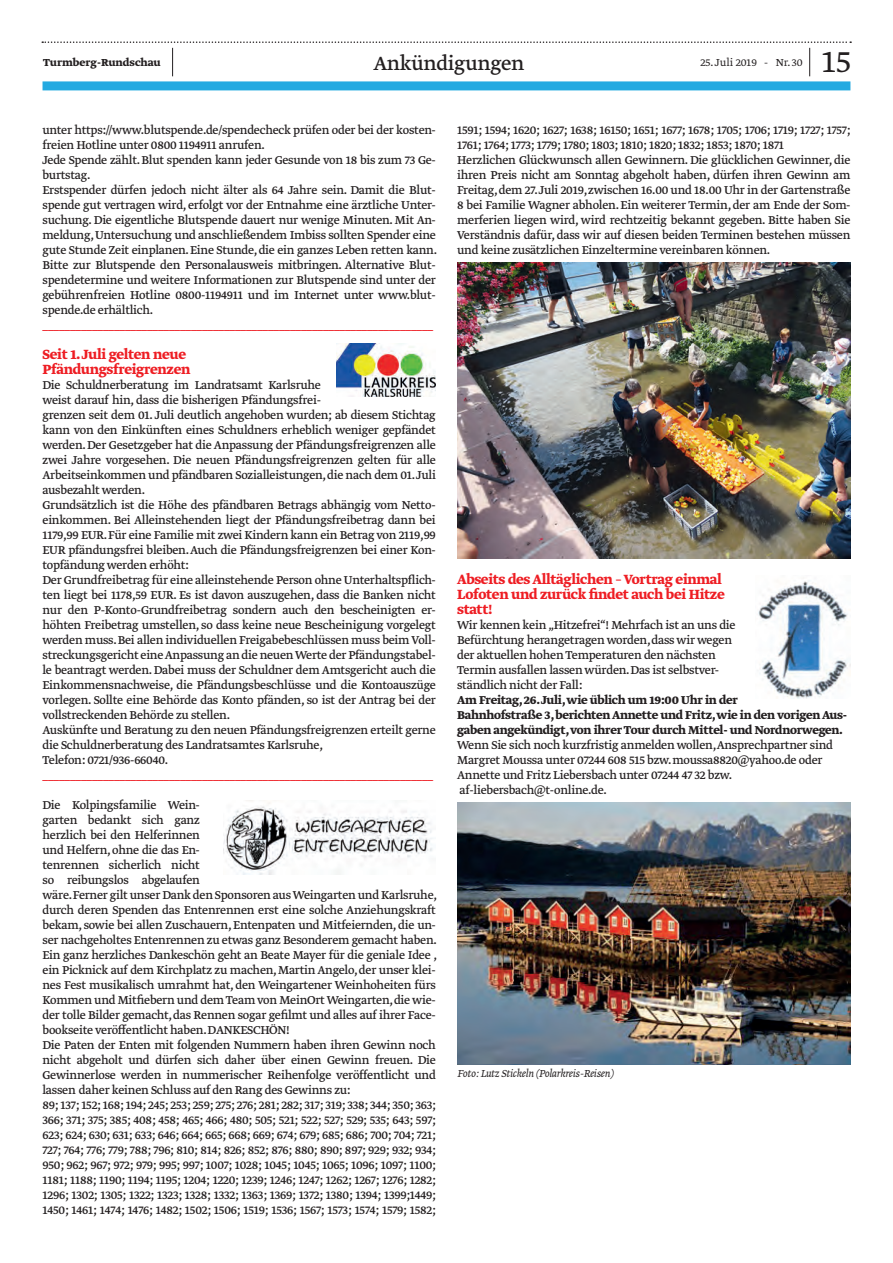
<style>
.page{position:relative;width:893px;height:1263px;background:#fff}
.page>*{position:absolute;margin:0;border:0;box-sizing:border-box;transform-origin:0 0}
.t1{font:300 36px "Greta Text Std";color:#231f20}
.t2{font:22.5px "Greta Text Std";letter-spacing:-.015em;color:#231f20}
.t3{font:700 15.75px/15px "Greta Text Std";letter-spacing:-.02em;color:#ee1d23}
.t4{font:13.5px/15px "Greta Text Std";letter-spacing:-.02em;color:#231f20}
.t5{font:700 13.5px/15px "Greta Text Std";letter-spacing:-.02em;color:#231f20}
.t6{font:13.5px "Greta Text Std";color:#ee1d23}
.t7{font:italic 300 12px "Greta Text Std";letter-spacing:-.02em;color:#231f20}
.t8{font:700 12px "Greta Text Std";color:#231f20}
.t9{font:300 12px "Greta Text Std";color:#231f20}
</style>
<div class="page">
<div style="left:43px;top:81px;width:807px;height:9px;background:#24aae1"></div>
<svg style="left:42px;top:41px;width:809px;height:35px"></svg>
<img style="left:336px;top:343px;width:100px;height:54px">
<img style="left:223px;top:800px;width:210px;height:74px">
<img style="left:457px;top:263px;width:394px;height:295px">
<img style="left:758px;top:580px;width:93px;height:118px">
<img style="left:457px;top:802px;width:394px;height:262px">
<p class="t8" style="left:43px;top:56px;width:119px">Turmberg-Rundschau</p>
<h2 class="t2" style="left:373px;top:50px;width:152px">Ankündigungen</h2>
<p class="t9" style="left:700px;top:56px;width:104px">25. Juli 2019 - Nr. 30</p>
<h1 class="t1" style="left:822px;top:41px;width:31px">15</h1>
<p class="t4" style="left:43px;top:123px;width:396px">unter https://www.blutspende.de/spendecheck prüfen oder bei der kosten&shy;freien Hotline unter 0800 1194911 anrufen.<br>Jede Spende zählt. Blut spenden kann jeder Gesunde von 18 bis zum 73 Ge&shy;burtstag.<br>Erstspender dürfen jedoch nicht älter als 64 Jahre sein. Damit die Blut&shy;spende gut vertragen wird, erfolgt vor der Entnahme eine ärztliche Unter&shy;suchung. Die eigentliche Blutspende dauert nur wenige Minuten. Mit An&shy;meldung, Untersuchung und anschließendem Imbiss sollten Spender eine gute Stunde Zeit einplanen. Eine Stunde, die ein ganzes Leben retten kann.<br>Bitte zur Blutspende den Personalausweis mitbringen. Alternative Blut&shy;spendetermine und weitere Informationen zur Blutspende sind unter der gebührenfreien Hotline 0800-1194911 und im Internet unter www.blut&shy;spende.de erhältlich.</p>
<p class="t6" style="left:43px;top:317px;width:392px">_______________________________________________________________________</p>
<p class="t3" style="left:43px;top:347px;width:149px">Seit 1. Juli gelten neue<br>Pfändungsfreigrenzen</p>
<p class="t4" style="left:43px;top:378px;width:395px">Die Schuldnerberatung im Landratsamt Karlsruhe<br>weist darauf hin, dass die bisherigen Pfändungsfrei-<br>grenzen seit dem 01. Juli deutlich angehoben wurden; ab diesem Stichtag kann von den Einkünften eines Schuldners erheblich weniger gepfändet werden. Der Gesetzgeber hat die Anpassung der Pfändungsfreigrenzen alle zwei Jahre vorgesehen. Die neuen Pfändungsfreigrenzen gelten für alle Arbeitseinkommen und pfändbaren Sozialleistungen, die nach dem 01. Juli ausbezahlt werden.<br>Grundsätzlich ist die Höhe des pfändbaren Betrags abhängig vom Netto&shy;einkommen. Bei Alleinstehenden liegt der Pfändungsfreibetrag dann bei 1179,99 EUR. Für eine Familie mit zwei Kindern kann ein Betrag von 2119,99<br>EUR pfändungsfrei bleiben. Auch die Pfändungsfreigrenzen bei einer Kon&shy;topfändung werden erhöht:<br>Der Grundfreibetrag für eine alleinstehende Person ohne Unterhaltspflich&shy;ten liegt bei 1178,59 EUR. Es ist davon auszugehen, dass die Banken nicht nur den P-Konto-Grundfreibetrag sondern auch den bescheinigten er&shy;höhten Freibetrag umstellen, so dass keine neue Bescheinigung vorgelegt werden muss. Bei allen individuellen Freigabebeschlüssen muss beim Voll&shy;streckungsgericht eine Anpassung an die neuen Werte der Pfändungstabel&shy;le beantragt werden. Dabei muss der Schuldner dem Amtsgericht auch die Einkommensnachweise, die Pfändungsbeschlüsse und die Kontoauszüge vorlegen. Sollte eine Behörde das Konto pfänden, so ist der Antrag bei der vollstreckenden Behörde zu stellen.<br>Auskünfte und Beratung zu den neuen Pfändungsfreigrenzen erteilt gerne die Schuldnerberatung des Landratsamtes Karlsruhe,<br>Telefon: 0721/936-66040.</p>
<p class="t6" style="left:43px;top:767px;width:392px">_______________________________________________________________________</p>
<p class="t4" style="left:43px;top:798px;width:396px">Die Kolpingsfamilie Wein-<br>garten bedankt sich ganz<br>herzlich bei den Helferinnen<br>und Helfern, ohne die das En-<br>tenrennen sicherlich nicht<br>so reibungslos abgelaufen<br>wäre.Ferner gilt unser Dank den Sponsoren aus Weingarten und Karlsruhe, durch deren Spenden das Entenrennen erst eine solche Anziehungskraft bekam, sowie bei allen Zuschauern, Entenpaten und Mitfeiernden, die un&shy;ser nachgeholtes Entenrennen zu etwas ganz Besonderem gemacht haben.<br>Ein ganz herzliches Dankeschön geht an Beate Mayer für die geniale Idee , ein Picknick auf dem Kirchplatz zu machen, Martin Angelo, der unser klei&shy;nes Fest musikalisch umrahmt hat, den Weingartener Weinhoheiten fürs Kommen und Mitfiebern und dem Team von MeinOrt Weingarten, die wie&shy;der tolle Bilder gemacht, das Rennen sogar gefilmt und alles auf ihrer Face&shy;bookseite veröffentlicht haben. DANKESCHÖN!<br>Die Paten der Enten mit folgenden Nummern haben ihren Gewinn noch nicht abgeholt und dürfen sich daher über einen Gewinn freuen. Die Gewinnerlose werden in nummerischer Reihenfolge veröffentlicht und lassen daher keinen Schluss auf den Rang des Gewinns zu:<br>89; 137; 152; 168; 194; 245; 253; 259; 275; 276; 281; 282; 317; 319; 338; 344; 350; 363; 366; 371; 375; 385; 408; 458; 465; 466; 480; 505; 521; 522; 527; 529; 535; 643; 597; 623; 624; 630; 631; 633; 646; 664; 665; 668; 669; 674; 679; 685; 686; 700; 704; 721; 727; 764; 776; 779; 788; 796; 810; 814; 826; 852; 876; 880; 890; 897; 929; 932; 934; 950; 962; 967; 972; 979; 995; 997; 1007; 1028; 1045; 1045; 1065; 1096; 1097; 1100; 1181; 1188; 1190; 1194; 1195; 1204; 1220; 1239; 1246; 1247; 1262; 1267; 1276; 1282; 1296; 1302; 1305; 1322; 1323; 1328; 1332; 1363; 1369; 1372; 1380; 1394; 1399;1449; 1450; 1461; 1474; 1476; 1482; 1502; 1506; 1519; 1536; 1567; 1573; 1574; 1579; 1582;</p>
<p class="t4" style="left:457px;top:123px;width:395px">1591; 1594; 1620; 1627; 1638; 16150; 1651; 1677; 1678; 1705; 1706; 1719; 1727; 1757; 1761; 1764; 1773; 1779; 1780; 1803; 1810; 1820; 1832; 1853; 1870; 1871<br>Herzlichen Glückwunsch allen Gewinnern. Die glücklichen Gewinner, die ihren Preis nicht am Sonntag abgeholt haben, dürfen ihren Gewinn am Freitag, dem 27. Juli 2019, zwischen 16.00 und 18.00 Uhr in der Gartenstraße 8 bei Familie Wagner abholen. Ein weiterer Termin, der am Ende der Som&shy;merferien liegen wird, wird rechtzeitig bekannt gegeben. Bitte haben Sie Verständnis dafür, dass wir auf diesen beiden Terminen bestehen müssen und keine zusätzlichen Einzeltermine vereinbaren können.</p>
<p class="t3" style="left:457px;top:572px;width:269px">Abseits des Alltäglichen – Vortrag einmal<br>Lofoten und zurück findet auch bei Hitze statt!</p>
<p class="t4" style="left:457px;top:618px;width:280px">Wir kennen kein „Hitzefrei“! Mehrfach ist an uns die Befürchtung herangetragen worden, dass wir wegen der aktuellen hohen Temperaturen den nächsten Termin ausfallen lassen würden. Das ist selbstver&shy;ständlich nicht der Fall:</p>
<p class="t5" style="left:457px;top:693px;width:392px">Am Freitag, 26. Juli,wie üblich um 19:00 Uhr in der<br>Bahnhofstraße 3, berichten Annette und Fritz,wie in den vorigen Aus&shy;gaben angekündigt,von ihrer Tour durch Mittel- und Nordnorwegen.</p>
<p class="t4" style="left:457px;top:738px;width:377px">Wenn Sie sich noch kurzfristig anmelden wollen,Ansprechpartner sind Margret Moussa unter 07244 608 515 bzw. moussa8820@yahoo.de oder Annette und Fritz Liebersbach unter 07244 47 32 bzw. af-liebersbach@t-online.de.</p>
<p class="t7" style="left:457px;top:1066px;width:158px">Foto: Lutz Stickeln (Polarkreis-Reisen)</p>
</div>
